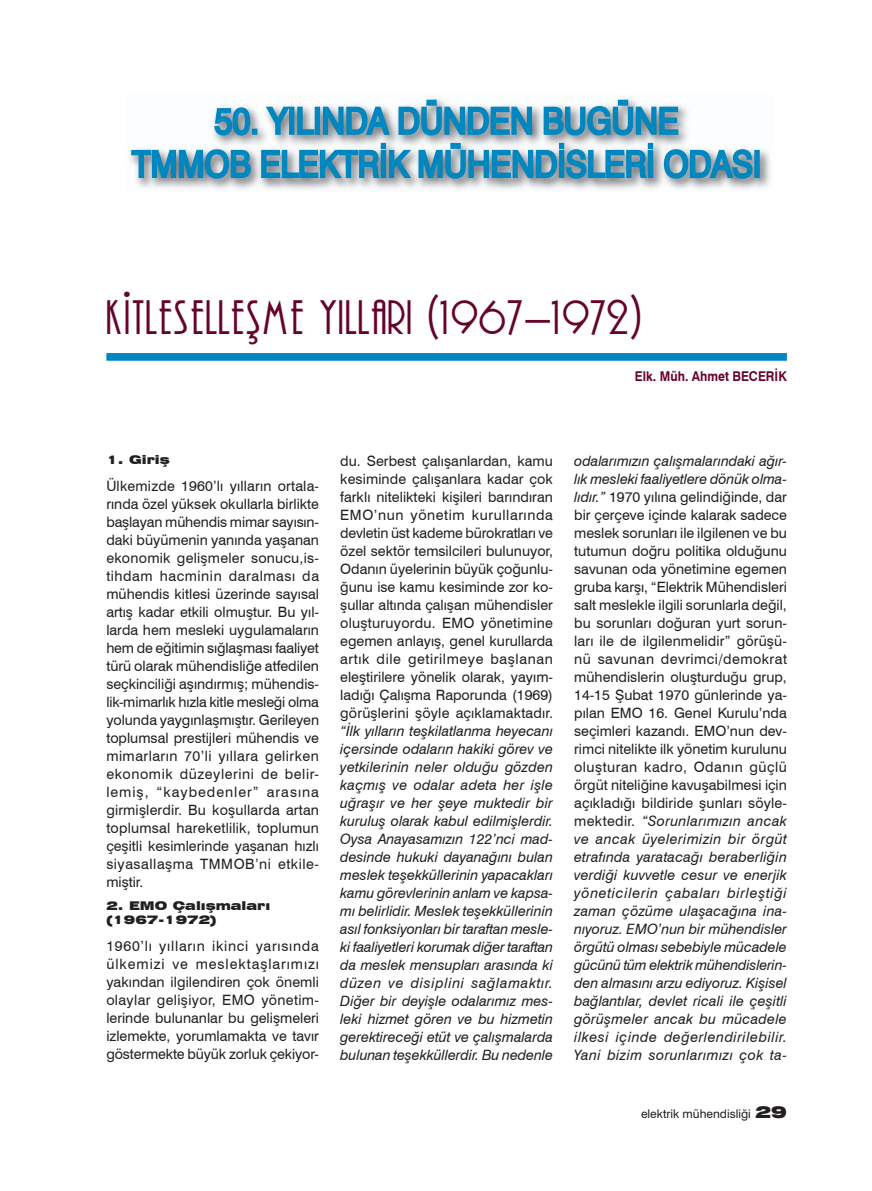
<style>
.page{position:relative;width:872px;height:1191px;background:#fff}
.page>*{position:absolute;margin:0;border:0;box-sizing:border-box;transform-origin:0 0}
.t1{font:45px "Playwright";color:#66032b}
.t2{font:36px/43.2px "Swiss 721 BT";color:#0087bf;text-align:center;scale:.9 1}
.t3{font:14.25px/18px "Swiss 721 BT";color:#231f20;text-align:justify}
.t4{font:italic 14.25px/18px "Swiss 721 BT";letter-spacing:-.005em;color:#231f20;text-align:justify}
.t5{font:700 13.5px "Swiss 721 BT";color:#66032b;scale:.9 1}
.t6{font:900 expanded 12px/14.4px "Swiss 721 BT";color:#231f20}
.t7{font:12px "Swiss 721 BT";color:#231f20}
.s1{font-style:italic}
.s2{font-weight:900;font-stretch:expanded;font-size:16.5px}
</style>
<div class="page">
<img style="left:431px;top:98px;width:340px;height:90px">
<svg style="left:130px;top:99px;width:624px;height:91px"></svg>
<div style="left:754px;top:150px;width:5px;height:28px;border:2px solid #0087bf"></div>
<div style="left:106px;top:353px;width:681px;height:8px;border:3px solid #0087bf"></div>
<h2 class="t2" style="left:132px;top:99px;width:700px">50. YILINDA DÜNDEN BUGÜNE<br>TMMOB ELEKTRİK MÜHENDİSLERİ ODASI</h2>
<h1 class="t1" style="left:106px;top:286px;width:538px">KİTLESELLEŞME YILLARI (1967-1972)</h1>
<p class="t5" style="left:635px;top:368px;width:170px">Elk. Müh. Ahmet BECERİK</p>
<p class="t6" style="left:106px;top:453px;width:65px">1. Giriş</p>
<p class="t3" style="left:106px;top:476px;width:214px">Ülkemizde 1960’lı yılların ortala&shy;rında özel yüksek okullarla birlikte başlayan mühendis mimar sayısın&shy;daki büyümenin yanında yaşanan ekonomik gelişmeler sonucu,is&shy;tihdam hacminin daralması da mühendis kitlesi üzerinde sayısal artış kadar etkili olmuştur. Bu yıl&shy;larda hem mesleki uygulamaların hem de eğitimin sığlaşması faaliyet türü olarak mühendisliğe atfedilen seçkinciliği aşındırmış; mühendis&shy;lik-mimarlık hızla kitle mesleği olma yolunda yaygınlaşmıştır. Gerileyen toplumsal prestijleri mühendis ve mimarların 70’li yıllara gelirken ekonomik düzeylerini de belir&shy;lemiş, “kaybedenler” arasına girmişlerdir. Bu koşullarda artan toplumsal hareketlilik, toplumun çeşitli kesimlerinde yaşanan hızlı siyasallaşma TMMOB’ni etkile&shy;miştir.</p>
<p class="t6" style="left:106px;top:898px;width:165px">2. EMO Çalışmaları (1967-1972)</p>
<p class="t3" style="left:106px;top:936px;width:214px">1960’lı yılların ikinci yarısında ülkemizi ve meslektaşlarımızı yakından ilgilendiren çok önemli olaylar gelişiyor, EMO yönetim&shy;lerinde bulunanlar bu gelişmeleri izlemekte, yorumlamakta ve tavır göstermekte büyük zorluk çekiyor-</p>
<p class="t3" style="left:340px;top:452px;width:214px">du. Serbest çalışanlardan, kamu kesiminde çalışanlara kadar çok farklı nitelikteki kişileri barındıran EMO’nun yönetim kurullarında devletin üst kademe bürokratları ve özel sektör temsilcileri bulunuyor, Odanın üyelerinin büyük çoğunlu&shy;ğunu ise kamu kesiminde zor ko&shy;şullar altında çalışan mühendisler oluşturuyordu. EMO yönetimine egemen anlayış, genel kurullarda artık dile getirilmeye başlanan eleştirilere yönelik olarak, yayım&shy;ladığı Çalışma Raporunda (1969) görüşlerini şöyle açıklamaktadır.</p>
<p class="t4" style="left:340px;top:722px;width:214px">“İlk yılların teşkilatlanma heyecanı içersinde odaların hakiki görev ve yetkilerinin neler olduğu gözden kaçmış ve odalar adeta her işle uğraşır ve her şeye muktedir bir kuruluş olarak kabul edilmişlerdir.<br>Oysa Anayasamızın 122’nci mad&shy;desinde hukuki dayanağını bulan meslek teşekküllerinin yapacakları kamu görevlerinin anlam ve kapsa&shy;mı belirlidir. Meslek teşekküllerinin asıl fonksiyonları bir taraftan mesle&shy;ki faaliyetleri korumak diğer taraftan da meslek mensupları arasında ki düzen ve disiplini sağlamaktır.<br>Diğer bir deyişle odalarımız mes&shy;leki hizmet gören ve bu hizmetin gerektireceği etüt ve çalışmalarda bulunan teşekküllerdir. Bu nedenle</p>
<p class="t3" style="left:574px;top:452px;width:214px"><span class="s1">odalarımızın çalışmalarındaki ağır&shy;lık mesleki faaliyetlere dönük olma&shy;lıdır.”</span> 1970 yılına gelindiğinde, dar bir çerçeve içinde kalarak sadece meslek sorunları ile ilgilenen ve bu tutumun doğru politika olduğunu savunan oda yönetimine egemen gruba karşı, “Elektrik Mühendisleri salt meslekle ilgili sorunlarla değil, bu sorunları doğuran yurt sorun&shy;ları ile de ilgilenmelidir” görüşü&shy;nü savunan devrimci/demokrat mühendislerin oluşturduğu grup, 14-15 Şubat 1970 günlerinde ya&shy;pılan EMO 16. Genel Kurulu’nda seçimleri kazandı. EMO’nun dev&shy;rimci nitelikte ilk yönetim kurulunu oluşturan kadro, Odanın güçlü örgüt niteliğine kavuşabilmesi için açıkladığı bildiride şunları söyle&shy;mektedir. <span class="s1">“Sorunlarımızın ancak ve ancak üyelerimizin bir örgüt etrafında yaratacağı beraberliğin verdiği kuvvetle cesur ve enerjik yöneticilerin çabaları birleştiği zaman çözüme ulaşacağına ina&shy;nıyoruz. EMO’nun bir mühendisler örgütü olması sebebiyle mücadele gücünü tüm elektrik mühendislerin&shy;den almasını arzu ediyoruz. Kişisel bağlantılar, devlet ricali ile çeşitli görüşmeler ancak bu mücadele ilkesi içinde değerlendirilebilir.<br>Yani bizim sorunlarımızı çok ta-</span></p>
<p class="t7" style="left:641px;top:1107px;width:147px">elektrik mühendisliği <span class="s2">29</span></p>
</div>
